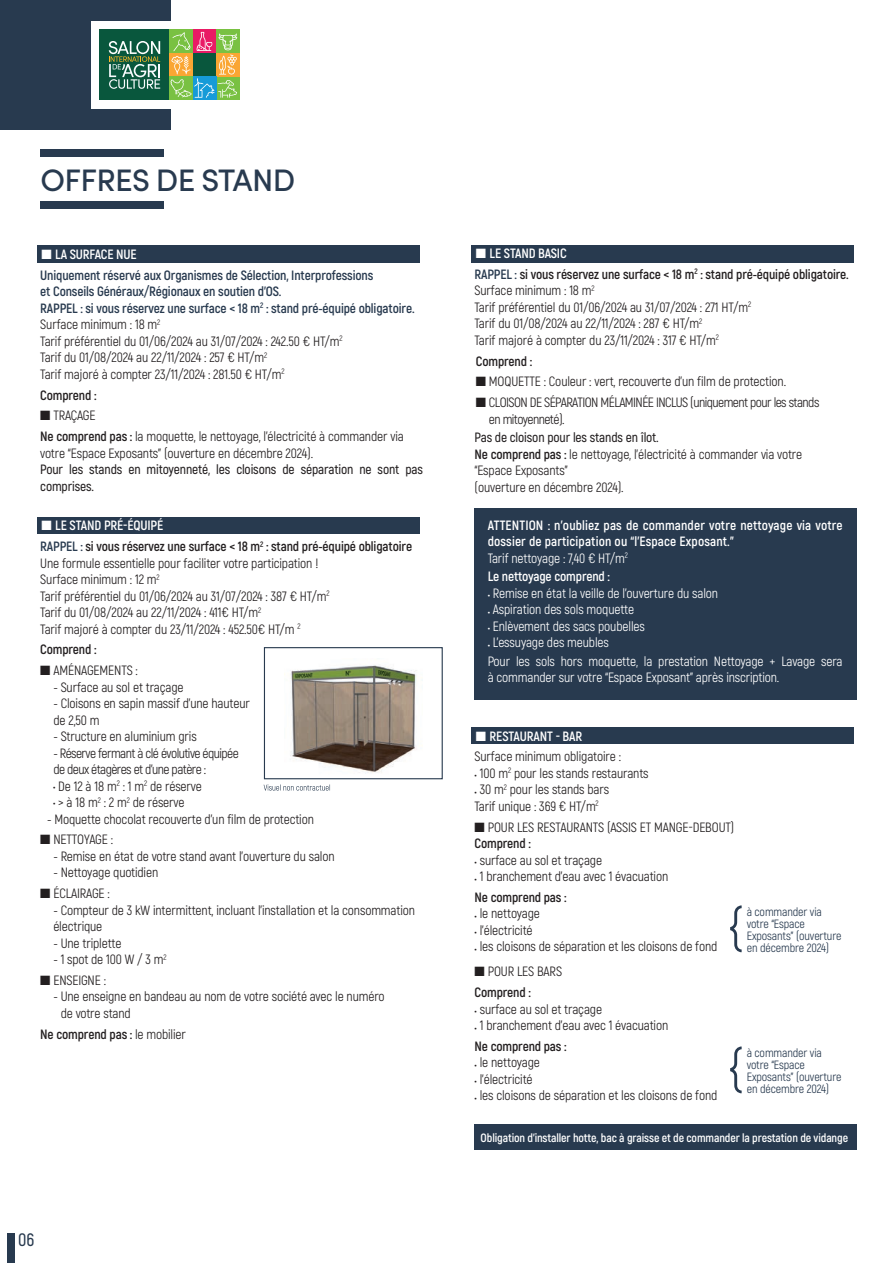
<style>
.page{position:relative;width:893px;height:1263px;background:#fff}
.page>*{position:absolute;margin:0;border:0;box-sizing:border-box;transform-origin:0 0}
.t1{font:500 31.2px "Sofia Pro";letter-spacing:-.02em;color:#283a4f}
.t2{font:600 18px "Akrobat";color:#283a4f}
.t3{font:13.5px/16.5px "Akrobat";letter-spacing:-.01em;color:#231f20}
.t4{font:700 13.5px/20.7px "Akrobat";letter-spacing:-.01em;color:#231f20}
.t5{font:13.5px/18.6px "Akrobat";letter-spacing:-.01em;color:#fff}
.t6{font:700 13.5px/16.5px "Akrobat";letter-spacing:.01em;color:#fff}
.t7{font:13.5px/16.5px "Akrobat";letter-spacing:-.04em;color:#231f20}
.t8{font:700 13.5px/20.7px "Akrobat";letter-spacing:-.01em;color:#283a4f}
.t9{font:600 13.5px/16.5px "Akrobat";letter-spacing:-.01em;color:#231f20}
.t10{font:12px/12px "Akrobat";letter-spacing:-.01em;color:#283a4f}
.t11{font:700 12px "Akrobat";color:#fff}
.s1{color:#fff}
.s2{font-weight:700;color:#283a4f}
.s3{font-weight:700}
.s4{color:#283a4f}
.s5{font-weight:400}
.s6{font-weight:600}
.s7{font-weight:700;color:#fff}
</style>
<div class="page">
<div style="left:37px;top:245px;width:383px;height:17px;background:#283a4f"></div>
<div style="left:471px;top:245px;width:383px;height:17px;background:#283a4f"></div>
<div style="left:475px;top:508px;width:382px;height:192px;background:#283a4f"></div>
<div style="left:40px;top:201px;width:124px;height:7px;background:#283a4f"></div>
<div style="left:40px;top:149px;width:124px;height:8px;background:#283a4f"></div>
<div style="left:0;top:0;width:170px;height:130px;background:#283a4f"></div>
<div style="left:91px;top:21px;width:158px;height:88px;background:#fff"></div>
<div style="left:471px;top:727px;width:383px;height:16px;background:#283a4f"></div>
<div style="left:475px;top:1124px;width:382px;height:25px;background:#283a4f"></div>
<svg style="left:730px;top:905px;width:12px;height:47px"></svg>
<svg style="left:730px;top:1046px;width:12px;height:47px"></svg>
<div style="left:8px;top:1233px;width:7px;height:30px;background:#283a4f"></div>
<div style="left:37px;top:517px;width:383px;height:17px;background:#283a4f"></div>
<img style="left:284px;top:665px;width:133px;height:109px">
<div style="left:264px;top:647px;width:179px;height:132px;border:1px solid #283a4f"></div>
<svg style="left:264px;top:784px;width:66px;height:7px"></svg>
<div style="left:99px;top:30px;width:71px;height:70px;background:#09573d"></div>
<svg style="left:109px;top:41px;width:51px;height:48px"></svg>
<div style="left:216px;top:77px;width:24px;height:23px;background:#79c142"></div>
<div style="left:169px;top:53px;width:24px;height:24px;background:#faa633"></div>
<div style="left:216px;top:53px;width:24px;height:24px;background:#faa633"></div>
<div style="left:169px;top:30px;width:24px;height:23px;background:#79c142"></div>
<div style="left:193px;top:30px;width:23px;height:23px;background:#e91b65"></div>
<div style="left:216px;top:30px;width:24px;height:23px;background:#79c142"></div>
<div style="left:193px;top:77px;width:23px;height:23px;background:#169bd8"></div>
<div style="left:169px;top:77px;width:24px;height:23px;background:#79c142"></div>
<svg style="left:170px;top:32px;width:67px;height:66px"></svg>
<h1 class="t1" style="left:41px;top:157px;width:256px">OFFRES DE STAND</h1>
<p class="t8" style="left:40px;top:244px;width:335px"><span class="s1">■ LA SURFACE NUE<br></span>Uniquement réservé aux Organismes de Sélection, Interprofessions</p>
<p class="t3" style="left:40px;top:283px;width:376px"><span class="s2">et Conseils Généraux/Régionaux en soutien d’OS.<br>RAPPEL : si vous réservez une surface &lt; 18 m</span><sup>2</sup> <span class="s2">: stand pré-équipé obligatoire.<br></span>Surface minimum : 18 m<sup>2<br></sup>Tarif préférentiel du 01/06/2024 au 31/07/2024 : 242.50 € HT/m<sup>2<br></sup>Tarif du 01/08/2024 au 22/11/2024 : 257 € HT/m<sup>2<br></sup>Tarif majoré à compter 23/11/2024 : 281.50 € HT/m<sup>2</sup></p>
<p class="t4" style="left:40px;top:384px;width:58px">Comprend :</p>
<p class="t3" style="left:40px;top:405px;width:365px;line-height:20.7px">■ TRAÇAGE<br><span class="s3">Ne comprend pas :</span> la moquette, le nettoyage, l’électricité à commander via</p>
<p class="t3" style="left:40px;top:445px;width:274px">votre “Espace Exposants” (ouverture en décembre 2024).</p>
<p class="t9" style="left:40px;top:461px;width:384px">Pour les stands en mitoyenneté, les cloisons de séparation ne sont pas comprises.</p>
<p class="t4" style="left:40px;top:515px;width:373px"><span class="s1">■ LE STAND PRÉ-ÉQUIPÉ<br></span><span class="s4">RAPPEL :</span> si vous réservez une surface &lt; 18 m<sup>2</sup> : stand pré-équipé obligatoire</p>
<p class="t3" style="left:40px;top:555px;width:291px">Une formule essentielle pour faciliter votre participation !<br>Surface minimum : 12 m<sup>2<br></sup>Tarif préférentiel du 01/06/2024 au 31/07/2024 : 387 € HT/m<sup>2<br></sup>Tarif du 01/08/2024 au 22/11/2024 : 411€ HT/m<sup>2<br></sup>Tarif majoré à compter du 23/11/2024 : 452.50€ HT/m <sup>2</sup></p>
<p class="t4" style="left:40px;top:639px;width:58px">Comprend :</p>
<p class="t3" style="left:40px;top:662px;width:99px">■ AMÉNAGEMENTS :</p>
<p class="t3" style="left:53px;top:679px;width:132px">- Surface au sol et traçage</p>
<p class="t3" style="left:53px;top:695px;width:198px">- Cloisons en sapin massif d’une hauteur de 2,50 m</p>
<p class="t3" style="left:53px;top:728px;width:145px">- Structure en aluminium gris</p>
<p class="t7" style="left:53px;top:745px;width:187px">- Réserve fermant à clé évolutive équipée de deux étagères et d’une patère :</p>
<p class="t3" style="left:53px;top:778px;width:150px">• De 12 à 18 m<sup>2</sup> : 1 m<sup>2</sup> de réserve</p>
<p class="t3" style="left:53px;top:794px;width:133px">• &gt; à 18 m<sup>2</sup> : 2 m<sup>2</sup> de réserve</p>
<p class="t3" style="left:47px;top:811px;width:268px">- Moquette chocolat recouverte d’un film de protection</p>
<p class="t3" style="left:40px;top:831px;width:74px">■ NETTOYAGE :</p>
<p class="t3" style="left:53px;top:848px;width:283px">- Remise en état de votre stand avant l’ouverture du salon</p>
<p class="t3" style="left:53px;top:864px;width:106px">- Nettoyage quotidien</p>
<p class="t3" style="left:40px;top:885px;width:71px">■ ÉCLAIRAGE :</p>
<p class="t3" style="left:53px;top:902px;width:363px">- Compteur de 3 kW intermittent, incluant l’installation et la consommation électrique</p>
<p class="t3" style="left:53px;top:935px;width:70px">- Une triplette</p>
<p class="t3" style="left:53px;top:951px;width:115px">- 1 spot de 100 W / 3 m<sup>2</sup></p>
<p class="t3" style="left:40px;top:972px;width:67px">■ ENSEIGNE :</p>
<p class="t3" style="left:61px;top:988px;width:326px;text-indent:-7px">- Une enseigne en bandeau au nom de votre société avec le numéro de votre stand</p>
<p class="t4" style="left:40px;top:1023px;width:147px">Ne comprend pas : <span class="s5">le mobilier</span></p>
<h2 class="t2" style="left:18px;top:1229px;width:18px">06</h2>
<p class="t4" style="left:475px;top:243px;width:376px"><span class="s1">■ LE STAND BASIC<br></span><span class="s4">RAPPEL :</span> si vous réservez une surface &lt; 18 m<sup>2</sup> : stand pré-équipé obligatoire.</p>
<p class="t3" style="left:475px;top:282px;width:278px">Surface minimum : 18 m<sup>2<br></sup>Tarif préférentiel du 01/06/2024 au 31/07/2024 : 271 HT/m<sup>2<br></sup>Tarif du 01/08/2024 au 22/11/2024 : 287 € HT/m<sup>2<br></sup>Tarif majoré à compter du 23/11/2024 : 317 € HT/m<sup>2</sup></p>
<p class="t4" style="left:476px;top:351px;width:58px">Comprend :</p>
<p class="t3" style="left:476px;top:373px;width:312px">■ MOQUETTE : Couleur : vert, recouverte d’un film de protection.</p>
<p class="t7" style="left:489px;top:394px;width:332px;text-indent:-13px">■ CLOISON DE SÉPARATION MÉLAMINÉE INCLUS (uniquement pour les stands en mitoyenneté).</p>
<p class="t3" style="left:475px;top:429px;width:329px"><span class="s6">Pas de cloison pour les stands en îlot.<br></span><span class="s3">Ne comprend pas :</span> le nettoyage, l’électricité à commander via votre “Espace Exposants”<br>(ouverture en décembre 2024).</p>
<p class="t6" style="left:488px;top:516px;width:357px">ATTENTION : n’oubliez pas de commander votre nettoyage via votre dossier de participation ou “l’Espace Exposant.”<br><span class="s5">Tarif nettoyage : 7,40 € HT/m</span><sup>2</sup></p>
<p class="t6" style="left:488px;top:568px;width:124px">Le nettoyage comprend :</p>
<p class="t5" style="left:488px;top:584px;width:232px">• Remise en état la veille de l’ouverture du salon</p>
<p class="t5" style="left:488px;top:600px;width:148px">• Aspiration des sols moquette</p>
<p class="t5" style="left:488px;top:617px;width:159px">• Enlèvement des sacs poubelles</p>
<p class="t5" style="left:488px;top:633px;width:356px">• L’essuyage des meubles<br>Pour les sols hors moquette, la prestation Nettoyage + Lavage sera</p>
<p class="t5" style="left:488px;top:668px;width:293px">à commander sur votre “Espace Exposant” après inscription.</p>
<p class="t3" style="left:475px;top:725px;width:148px;line-height:20.7px"><span class="s1">■</span> <span class="s7">RESTAURANT - BAR<br></span>Surface minimum obligatoire :</p>
<p class="t3" style="left:475px;top:765px;width:176px">• 100 m<sup>2</sup> pour les stands restaurants</p>
<p class="t3" style="left:475px;top:781px;width:136px">• 30 m<sup>2</sup> pour les stands bars<br>Tarif unique : 369 € HT/m<sup>2</sup></p>
<p class="t3" style="left:475px;top:819px;width:261px">■ POUR LES RESTAURANTS (ASSIS ET MANGE-DEBOUT)<br><span class="s3">Comprend :</span></p>
<p class="t3" style="left:475px;top:852px;width:129px">• surface au sol et traçage</p>
<p class="t3" style="left:475px;top:868px;width:195px">• 1 branchement d’eau avec 1 évacuation</p>
<p class="t4" style="left:475px;top:887px;width:94px">Ne comprend pas :</p>
<p class="t3" style="left:475px;top:905px;width:67px">• le nettoyage</p>
<p class="t3" style="left:475px;top:922px;width:60px">• l’électricité</p>
<p class="t3" style="left:475px;top:938px;width:244px">• les cloisons de séparation et les cloisons de fond</p>
<p class="t3" style="left:475px;top:961px;width:89px;line-height:20.7px">■ POUR LES BARS<br><span class="s3">Comprend :</span></p>
<p class="t3" style="left:475px;top:1001px;width:129px">• surface au sol et traçage</p>
<p class="t3" style="left:475px;top:1017px;width:195px">• 1 branchement d’eau avec 1 évacuation</p>
<p class="t4" style="left:475px;top:1036px;width:94px">Ne comprend pas :</p>
<p class="t3" style="left:475px;top:1054px;width:67px">• le nettoyage</p>
<p class="t3" style="left:475px;top:1071px;width:60px">• l’électricité</p>
<p class="t3" style="left:475px;top:1087px;width:244px">• les cloisons de séparation et les cloisons de fond</p>
<p class="t11" style="left:481px;top:1130px;width:369px">Obligation d’installer hotte, bac à graisse et de commander la prestation de vidange</p>
<p class="t10" style="left:747px;top:906px;width:96px">à commander via votre “Espace<br>Exposants” (ouverture en décembre 2024)</p>
<p class="t10" style="left:747px;top:1047px;width:96px">à commander via votre “Espace<br>Exposants” (ouverture en décembre 2024)</p>
</div>
